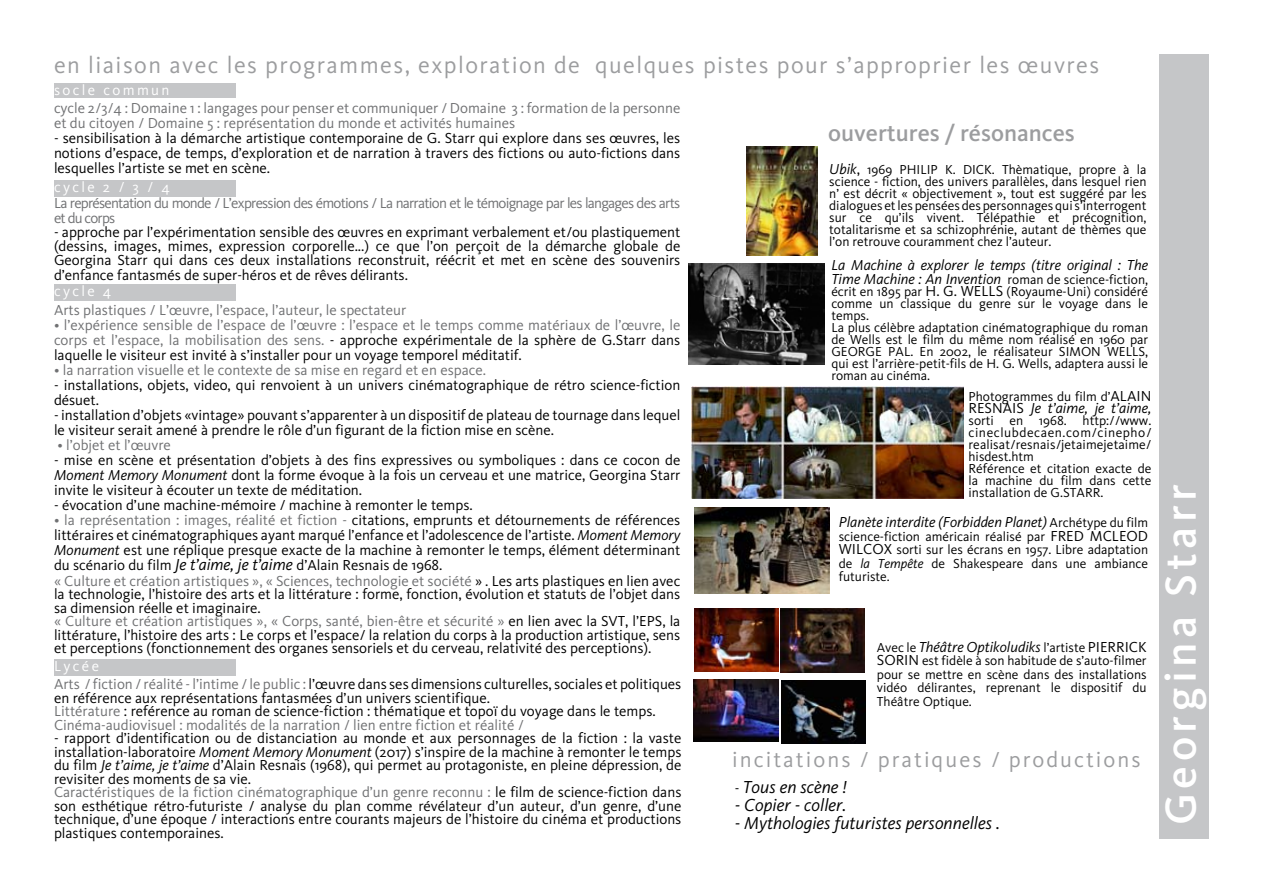
<style>
.page{position:relative;width:1263px;height:893px;background:#fff}
.page>*{position:absolute;margin:0;border:0;box-sizing:border-box;transform-origin:0 0}
.t1{font:500 45px "Kievit";letter-spacing:.1em;color:#fff}
.t2{font:24px "Kievit";letter-spacing:.06em;color:#9c9d9f}
.t3{font:500 24px "Kievit";color:#9c9d9f}
.t4{font:22.5px "Kievit";letter-spacing:.09em;color:#9c9d9f}
.t5{font:italic 18px "Kievit";color:#000}
.t6{font:15px/13.5px "Kievit";color:#000}
.t7{font:15px/15px "Kievit";color:#707173}
.t8{font:italic 15px/13.5px "Kievit";color:#000}
.t9{font:15px/14.2px "Kievit";letter-spacing:-.05em;color:#707173}
.t10{font:15px "Kievit";letter-spacing:.16em;color:#fff}
.t11{font:13.5px/12px "Kievit";color:#000;text-align:justify}
.s1{color:#000}
.s2{font-style:italic}
.s3{color:#707173}
.s4{font-style:italic;font-size:16.5px}
.s5{font-style:italic;font-size:15px}
.s6{font-size:15px}
.s7{font-style:normal;font-size:13.5px}
.s8{font-style:normal}
.s9{font-style:normal;font-size:15px}
</style>
<div class="page">
<div style="left:54px;top:83px;width:182px;height:14px;background:#c5c6c8"></div>
<div style="left:1160px;top:54px;width:49px;height:785px;background:#c5c6c8"></div>
<img style="left:689px;top:264px;width:135px;height:100px">
<img style="left:691px;top:387px;width:272px;height:111px">
<img style="left:694px;top:507px;width:135px;height:87px">
<img style="left:694px;top:608px;width:84px;height:64px">
<img style="left:693px;top:679px;width:85px;height:62px">
<img style="left:780px;top:608px;width:84px;height:65px">
<img style="left:781px;top:680px;width:84px;height:63px">
<img style="left:746px;top:146px;width:71px;height:109px">
<div style="left:54px;top:180px;width:182px;height:17px;background:#c5c6c8"></div>
<div style="left:54px;top:284px;width:182px;height:17px;background:#c5c6c8"></div>
<div style="left:54px;top:659px;width:182px;height:16px;background:#c5c6c8"></div>
<h2 class="t2" style="left:54px;top:52px;width:1047px">en liaison avec les programmes, exploration de quelques pistes pour s’approprier les œuvres</h2>
<p class="t10" style="left:54px;top:82px;width:117px">socle commun</p>
<p class="t7" style="left:54px;top:100px;width:628px">cycle 2/3/4 : Domaine 1 : langages pour penser et communiquer / Domaine 3 : formation de la personne et du citoyen / Domaine 5 : représentation du monde et activités humaines</p>
<p class="t6" style="left:54px;top:130px;width:628px;line-height:15px;text-align:justify">- sensibilisation à la démarche artistique contemporaine de G. Starr qui explore dans ses œuvres, les notions d’espace, de temps, d’exploration et de narration à travers des fictions ou auto-fictions dans lesquelles l’artiste se met en scène.</p>
<p class="t9" style="left:54px;top:196px;width:628px">La représentation du monde / L’expression des émotions / La narration et le témoignage par les langages des arts et du corps</p>
<p class="t6" style="left:54px;top:225px;width:628px;line-height:14.2px;text-align:justify">- approche par l’expérimentation sensible des œuvres en exprimant verbalement et/ou plastiquement (dessins, images, mimes, expression corporelle...) ce que l’on perçoit de la démarche globale de Georgina Starr qui dans ces deux installations reconstruit, réécrit et met en scène des souvenirs d’enfance fantasmés de super-héros et de rêves délirants.</p>
<p class="t10" style="left:54px;top:179px;width:117px">cycle 2 / 3 / 4</p>
<p class="t10" style="left:54px;top:283px;width:59px">cycle 4</p>
<p class="t7" style="left:54px;top:302px;width:354px">Arts plastiques / L’œuvre, l’espace, l’auteur, le spectateur</p>
<p class="t7" style="left:54px;top:317px;width:628px;text-align:justify">• l’expérience sensible de l’espace de l’œuvre : l’espace et le temps comme matériaux de l’œuvre, le corps et l’espace, la mobilisation des sens. <span class="s1">- approche expérimentale de la sphère de G.Starr dans laquelle le visiteur est invité à s’installer pour un voyage temporel méditatif.</span></p>
<p class="t7" style="left:54px;top:362px;width:434px">• la narration visuelle et le contexte de sa mise en regard et en espace.</p>
<p class="t6" style="left:54px;top:377px;width:628px;line-height:15px">- installations, objets, video, qui renvoient à un univers cinématographique de rétro science-fiction désuet.</p>
<p class="t6" style="left:54px;top:407px;width:628px;line-height:15px">- installation d’objets «vintage» pouvant s’apparenter à un dispositif de plateau de tournage dans lequel le visiteur serait amené à prendre le rôle d’un figurant de la fiction mise en scène.</p>
<p class="t7" style="left:57px;top:437px;width:115px">• l’objet et l’œuvre</p>
<p class="t6" style="left:54px;top:452px;width:628px;line-height:15px;text-align:justify">- mise en scène et présentation d’objets à des fins expressives ou symboliques : dans ce cocon de <span class="s2">Moment Memory Monument</span> dont la forme évoque à la fois un cerveau et une matrice, Georgina Starr invite le visiteur à écouter un texte de méditation.</p>
<p class="t6" style="left:54px;top:498px;width:420px">- évocation d’une machine-mémoire / machine à remonter le temps.</p>
<p class="t6" style="left:54px;top:512px;width:628px;line-height:15px;text-align:justify"><span class="s3">• la représentation : images, réalité et fiction -</span> citations, emprunts et détournements de références littéraires et cinématographiques ayant marqué l’enfance et l’adolescence de l’artiste. <span class="s2">Moment Memory Monument</span> est une réplique presque exacte de la machine à remonter le temps, élément déterminant du scénario du film <span class="s4">Je t’aime, je t’aime</span> d’Alain Resnais de 1968.</p>
<p class="t6" style="left:54px;top:574px;width:628px"><span class="s3">« Culture et création artistiques », « Sciences, technologie et société</span> » . Les arts plastiques en lien avec la technologie, l’histoire des arts et la littérature : forme, fonction, évolution et statuts de l’objet dans sa dimension réelle et imaginaire.<br><span class="s3">« Culture et création artistiques », « Corps, santé, bien-être et sécurité »</span> en lien avec la SVT, l’EPS, la littérature, l’histoire des arts : Le corps et l’espace/ la relation du corps à la production artistique, sens et perceptions (fonctionnement des organes sensoriels et du cerveau, relativité des perceptions).</p>
<p class="t10" style="left:54px;top:658px;width:47px">Lycée</p>
<p class="t6" style="left:54px;top:678px;width:629px"><span class="s3">Arts / fiction / réalité - l’intime / le public :</span> l’œuvre dans ses dimensions culturelles, sociales et politiques en référence aux représentations fantasmées d’un univers scientifique.<br><span class="s3">Littérature</span> : reférence au roman de science-fiction : thématique et topoï du voyage dans le temps.<br><span class="s3">Cinéma-audiovisuel : modalités de la narration / lien entre fiction et réalité /</span></p>
<p class="t6" style="left:54px;top:732px;width:629px">- rapport d’identification ou de distanciation au monde et aux personnages de la fiction : la vaste installation-laboratoire <span class="s2">Moment Memory Monument</span> (2017) s’inspire de la machine à remonter le temps du film <span class="s2">Je t’aime, je t’aime</span> d’Alain Resnais (1968), qui permet au protagoniste, en pleine dépression, de revisiter des moments de sa vie.<br><span class="s3">Caractéristiques de la fiction cinématographique d’un genre reconnu :</span> le film de science-fiction dans son esthétique rétro-futuriste / analyse du plan comme révélateur d’un auteur, d’un genre, d’une technique, d’une époque / interactions entre courants majeurs de l’histoire du cinéma et productions plastiques contemporaines.</p>
<h2 class="t3" style="left:828px;top:119px;width:248px">ouvertures / résonances</h2>
<p class="t11" style="left:829px;top:164px;width:85px"><span class="s5">Ubik</span><span class="s6">,</span> 1969 Philip</p>
<p class="t11" style="left:829px;top:164px;width:319px;text-indent:116px">K. Dick. Thèmatique, propre à la science - fiction, des univers parallèles, dans lesquel rien n’ est décrit « objectivement », tout est suggéré par les dialogues et les pensées des personnages qui s’interrogent sur ce qu’ils vivent. Télépathie et précognition, totalitarisme et sa schizophrénie, autant de thèmes que l’on retrouve couramment chez l’auteur.</p>
<p class="t8" style="left:831px;top:259px;width:318px">La Machine à explorer le temps (titre original : The<br>Time Machine : An Invention <span class="s7">roman de science-fiction,</span></p>
<p class="t11" style="left:831px;top:285px;width:151px">écrit en 1895 par <span class="s6">H. G. Wells</span></p>
<p class="t11" style="left:831px;top:285px;width:318px;text-align:left;text-indent:175px">(Royaume-Uni) considéré comme un classique du genre sur le voyage dans le temps.<br>La plus célèbre adaptation cinématographique du roman de Wells est le film du même nom réalisé en 1960 par<br>George</p>
<p class="t11" style="left:888px;top:345px;width:238px">Pal. En 2002, le réalisateur Simon Wells</p>
<p class="t11" style="left:831px;top:345px;width:318px;text-indent:314px">, qui est l’arrière-petit-fils de H. G. Wells, adaptera aussi le roman au cinéma.</p>
<p class="t11" style="left:968px;top:391px;width:160px">Photogrammes du film d’<span class="s6">Alain</span></p>
<p class="t6" style="left:968px;top:401px;width:17px">Resnais</p>
<p class="t8" style="left:1031px;top:401px;width:122px">Je t’aime, je t’aime,</p>
<p class="t11" style="left:968px;top:415px;width:184px;text-align:left">sorti en 1968. http://www. cineclubdecaen.com/cinepho/ realisat/resnais/jetaimejetaime/ hisdest.htm<br>Référence et citation exacte de la machine du film dans cette installation de G.STARR.</p>
<p class="t8" style="left:839px;top:516px;width:311px">Planète interdite (Forbidden Planet) <span class="s7">Archétype du film</span></p>
<p class="t11" style="left:839px;top:530px;width:228px">science-fiction américain réalisé par <span class="s6">Fred</span></p>
<p class="t6" style="left:1090px;top:529px;width:57px">McLeod</p>
<p class="t11" style="left:839px;top:543px;width:311px;line-height:13.5px"><span class="s6">Wilcox</span> sorti sur les écrans en 1957. Libre adaptation de <span class="s2">la Tempête</span> de Shakespeare dans une ambiance futuriste.</p>
<p class="t8" style="left:877px;top:640px;width:227px"><span class="s7">Avec le</span> Théâtre Optikoludiks <span class="s7">l’artiste</span> <span class="s8">Pierrick<br>Sorin</span></p>
<p class="t11" style="left:877px;top:654px;width:271px;line-height:13.5px;text-indent:45px">est fidèle à son habitude de s’auto-filmer pour se mettre en scène dans des installations vidéo délirantes, reprenant le dispositif du Théâtre Optique.</p>
<h3 class="t4" style="left:732px;top:747px;width:410px">incitations / pratiques / productions</h3>
<p class="t5" style="left:735px;top:777px;width:114px"><span class="s9">-</span> Tous en scène !</p>
<p class="t5" style="left:735px;top:795px;width:113px">- Copier - coller.</p>
<p class="t5" style="left:735px;top:813px;width:267px">- Mythologies futuristes personnelles .</p>
<h1 class="t1" style="left:1155px;top:825px;width:342px;rotate:-90deg">Georgina Starr</h1>
</div>
